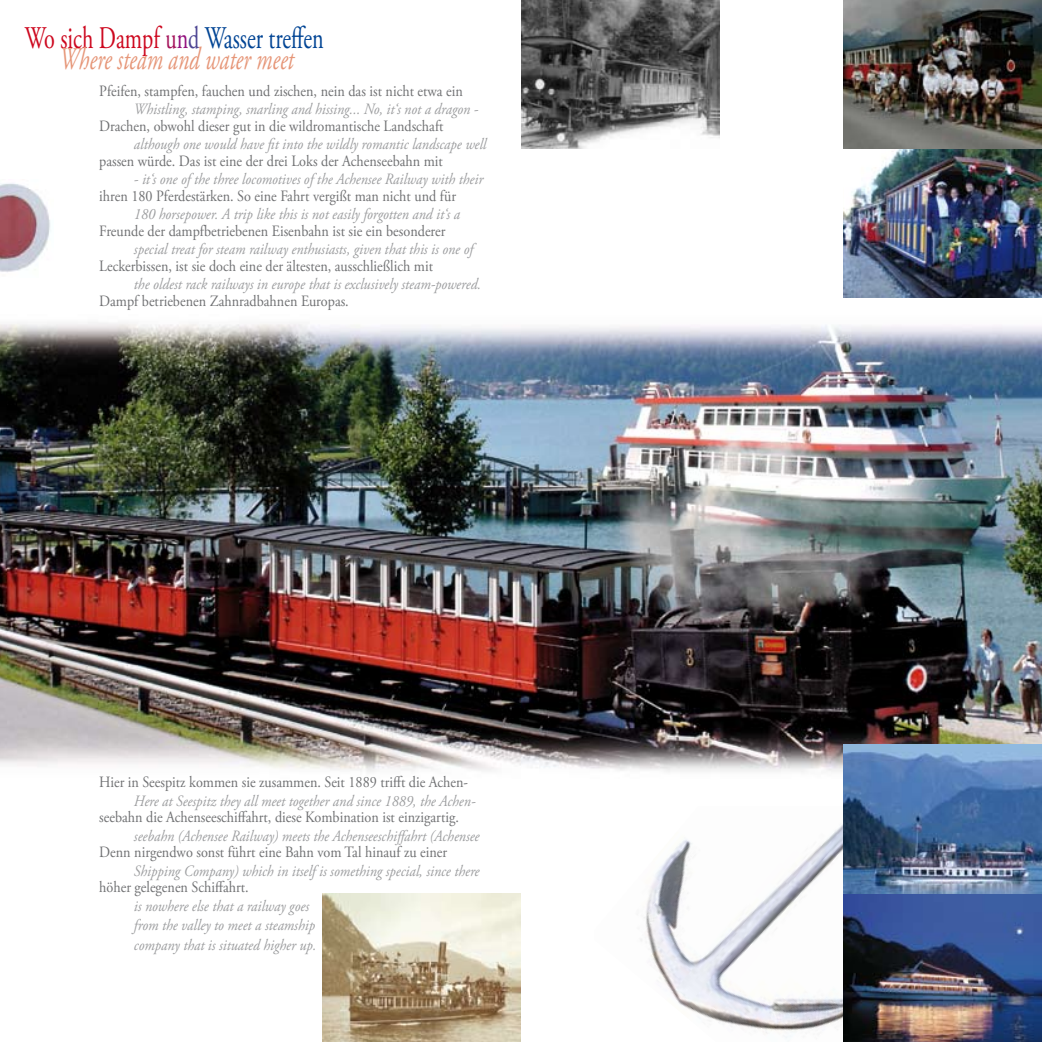
<style>
.page{position:relative;width:1042px;height:1042px;background:#fff}
.page>*{position:absolute;margin:0;border:0;box-sizing:border-box;transform-origin:0 0}
.t1{font:31.5px "Adobe Garamond Pro";color:#004494;scale:.7 1}
.t2{font:italic 31.5px "Adobe Garamond Pro";color:#e69678;scale:.7 1}
.t3{font:italic 15.75px/19.2px "Adobe Garamond Pro";color:#9c9d9f;scale:.9 1}
.t4{font:15.75px "Adobe Garamond Pro";color:#707173;scale:.9 1}
.s1{color:#cd071e}
.s2{color:#a5145b}
.s3{color:#93117e}
.s4{color:#4f4794}
</style>
<div class="page">
<img style="left:0;top:322px;width:1042px;height:450px">
<img style="left:640px;top:824px;width:203px;height:214px">
<img style="left:843px;top:0;width:199px;height:298px">
<img style="left:521px;top:0;width:198px;height:149px">
<img style="left:843px;top:744px;width:199px;height:298px">
<img style="left:322px;top:893px;width:199px;height:149px">
<img style="left:0;top:183px;width:51px;height:89px">
<h1 class="t1" style="left:25px;top:19px;width:429px"><span class="s1">Wo sich Dampf</span> <span class="s2">u</span><span class="s3">n</span><span class="s4">d</span> Wasser treffen</h1>
<h1 class="t2" style="left:60px;top:40px;width:336px">Where steam and water meet</h1>
<p class="t4" style="left:99px;top:81px;width:405px">Pfeifen, stampfen, fauchen und zischen, nein das ist nicht etwa ein</p>
<p class="t4" style="left:99px;top:116px;width:384px">Drachen, obwohl dieser gut in die wildromantische Landschaft</p>
<p class="t4" style="left:99px;top:151px;width:383px">passen würde. Das ist eine der drei Loks der Achenseebahn mit</p>
<p class="t4" style="left:99px;top:186px;width:398px">ihren 180 Pferdestärken. So eine Fahrt vergißt man nicht und für</p>
<p class="t4" style="left:99px;top:221px;width:386px">Freunde der dampfbetriebenen Eisenbahn ist sie ein besonderer</p>
<p class="t4" style="left:99px;top:256px;width:372px">Leckerbissen, ist sie doch eine der ältesten, ausschließlich mit</p>
<p class="t4" style="left:99px;top:291px;width:279px">Dampf betriebenen Zahnradbahnen Europas.</p>
<p class="t3" style="left:134px;top:100px;width:384px">Whistling, stamping, snarling and hissing... No, it‘s not a dragon -</p>
<p class="t3" style="left:134px;top:135px;width:393px">although one would have fit into the wildly romantic landscape well</p>
<p class="t3" style="left:134px;top:170px;width:390px">- it‘s one of the three locomotives of the Achensee Railway with their</p>
<p class="t3" style="left:134px;top:205px;width:364px">180 horsepower. A trip like this is not easily forgotten and it‘s a</p>
<p class="t3" style="left:134px;top:240px;width:378px">special treat for steam railway enthusiasts, given that this is one of</p>
<p class="t3" style="left:134px;top:275px;width:387px">the oldest rack railways in europe that is exclusively steam-powered.</p>
<p class="t4" style="left:99px;top:773px;width:411px">Hier in Seespitz kommen sie zusammen. Seit 1889 trifft die Achen-</p>
<p class="t4" style="left:99px;top:808px;width:401px">seebahn die Achenseeschiffahrt, diese Kombination ist einzigartig.</p>
<p class="t4" style="left:99px;top:843px;width:388px">Denn nirgendwo sonst führt eine Bahn vom Tal hinauf zu einer</p>
<p class="t4" style="left:99px;top:878px;width:168px">höher gelegenen Schiffahrt.</p>
<p class="t3" style="left:134px;top:792px;width:381px">Here at Seespitz they all meet together and since 1889, the Achen-</p>
<p class="t3" style="left:134px;top:827px;width:385px">seebahn (Achensee Railway) meets the Achenseeschiffahrt (Achensee</p>
<p class="t3" style="left:134px;top:862px;width:385px">Shipping Company) which in itself is something special, since there</p>
<p class="t3" style="left:134px;top:897px;width:204px">is nowhere else that a railway goes from the valley to meet a steamship company that is situated higher up.</p>
</div>
